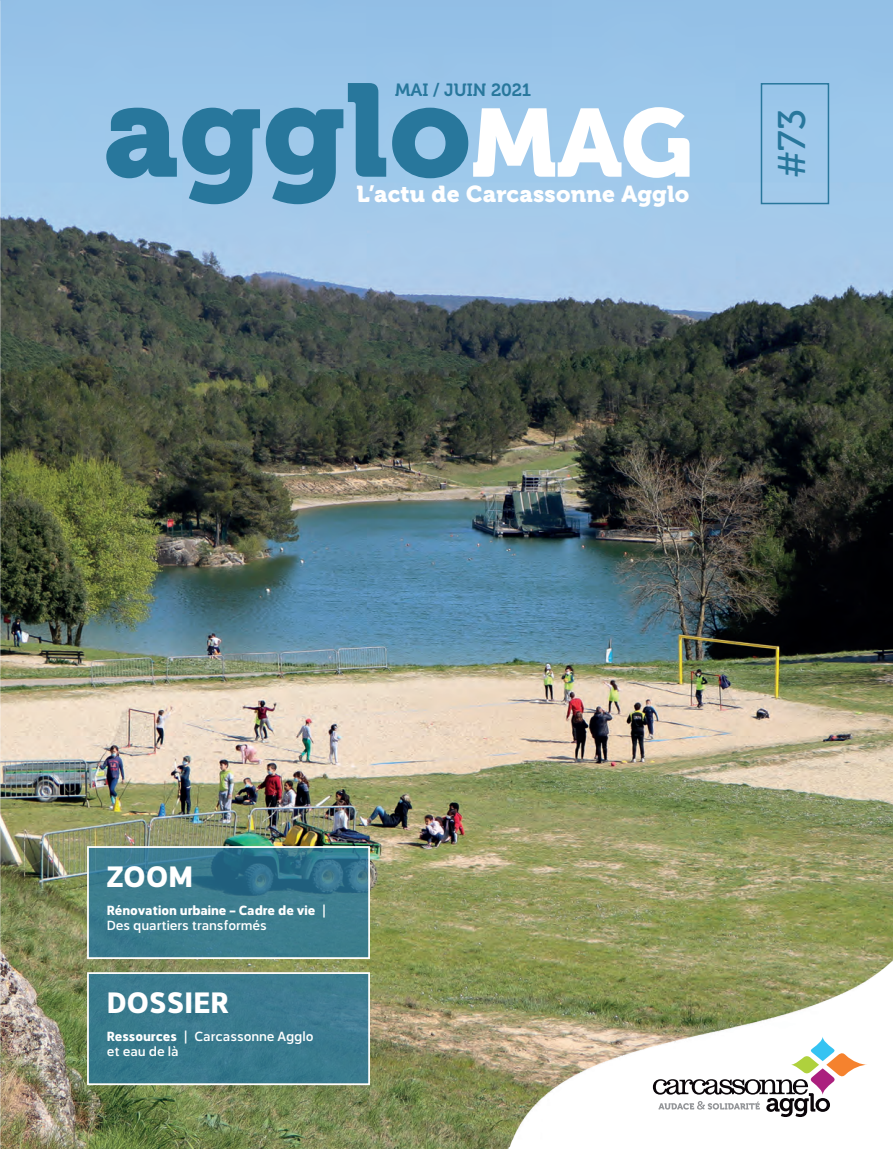
<style>
.page{position:relative;width:893px;height:1149px;background:#fff}
.page>*{position:absolute;margin:0;border:0;box-sizing:border-box;transform-origin:0 0}
.t1{font:38.4px "Museo 500";color:#28779c}
.t2{font:900 30px "Catesque";letter-spacing:.01em;color:#fff}
.t3{font:22.95px "Museo 900";letter-spacing:.01em;color:#fff}
.t4{font:17.55px "Museo 700";color:#28779c}
.t5{font:900 13.5px/15px "Catesque";letter-spacing:-.005em;color:#fff}
.t6{font:500 13.5px/15px "Catesque";letter-spacing:-.005em;color:#fff}
.s1{font-weight:500}
.s2{font-weight:900}
</style>
<div class="page">
<img style="left:0;top:0;width:893px;height:1148px">
<div style="left:87px;top:972px;width:283px;height:112px;background:#3a7a8e"></div>
<div style="left:87px;top:972px;width:283px;height:112px;border:2px solid #fff"></div>
<svg style="left:473px;top:107px;width:216px;height:71px"></svg>
<svg style="left:106px;top:83px;width:362px;height:121px;background:#6aa4c7"></svg>
<svg style="left:90px;top:849px;width:277px;height:106px;background:#38798d"></svg>
<div style="left:87px;top:846px;width:283px;height:112px;border:2px solid #fff"></div>
<img style="left:500px;top:1134px;width:7px;height:14px">
<img style="left:888px;top:931px;width:5px;height:23px">
<img style="left:507px;top:954px;width:386px;height:194px">
<div style="left:761px;top:83px;width:68px;height:121px;background:#9ec8ea"></div>
<div style="left:761px;top:83px;width:68px;height:121px;border:2px solid #28779c"></div>
<img style="left:0;top:900px;width:1px;height:247px">
<svg style="left:653px;top:1036px;width:215px;height:80px"></svg>
<p class="t4" style="left:395px;top:81px;width:138px">MAI / JUIN 2021</p>
<h3 class="t3" style="left:357px;top:181px;width:334px">L’actu de Carcassonne Agglo</h3>
<h1 class="t1" style="left:771px;top:177px;width:69px;rotate:-90deg">#73</h1>
<h2 class="t2" style="left:107px;top:859px;width:88px">ZOOM</h2>
<p class="t5" style="left:107px;top:902px;width:222px">Rénovation urbaine – Cadre de vie <span class="s1">|<br>Des quartiers transformés</span></p>
<h2 class="t2" style="left:107px;top:985px;width:124px">DOSSIER</h2>
<p class="t6" style="left:107px;top:1028px;width:208px"><span class="s2">Ressources</span> | Carcassonne Agglo et eau de là</p>
</div>
